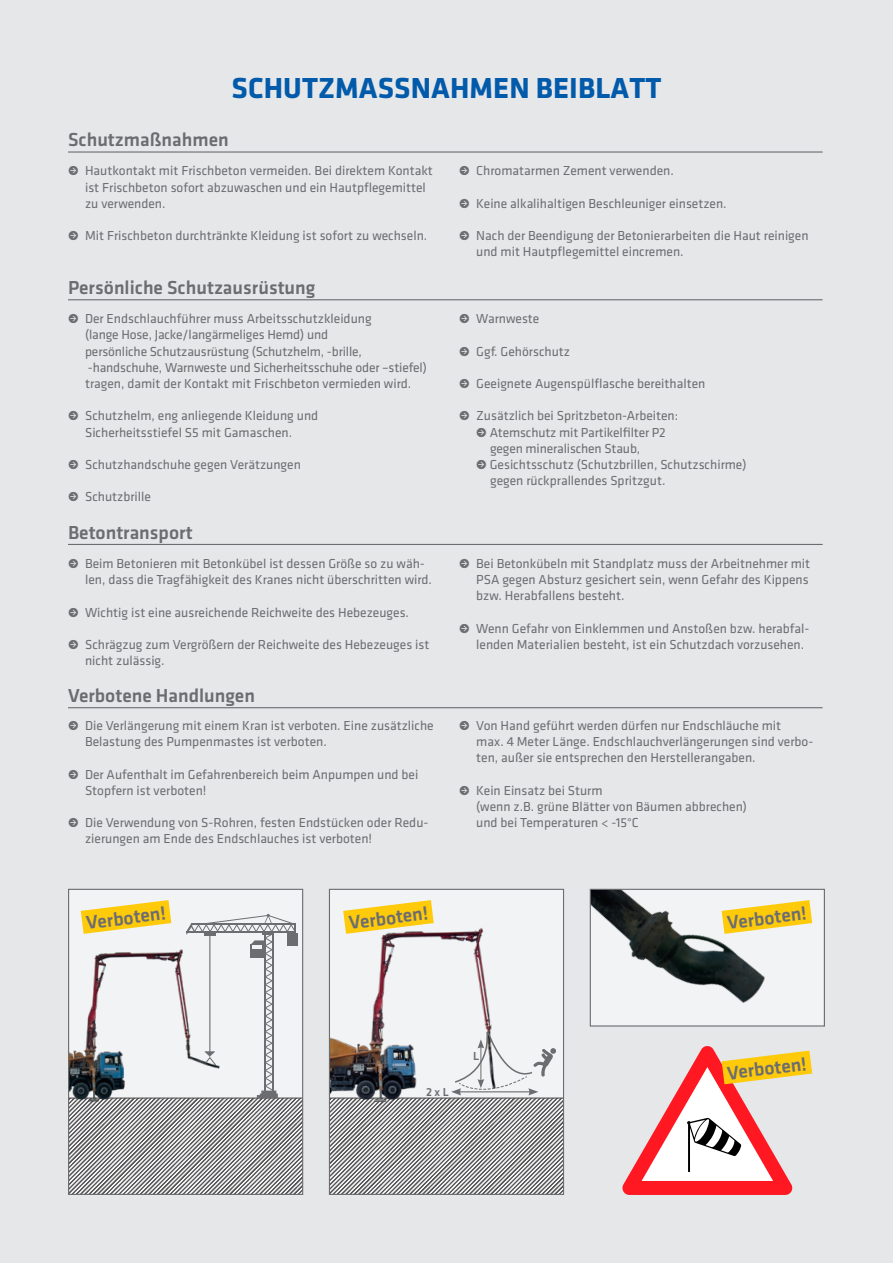
<style>
.page{position:relative;width:893px;height:1263px;background:#e6e7e9}
.page>*{position:absolute;margin:0;border:0;box-sizing:border-box;transform-origin:0 0}
.t1{font:700 30px "Klavika";letter-spacing:.005em;color:#015aaa}
.t2{font:500 19.5px "Klavika";color:#6c6d70}
.t3{font:13.5px/16.2px "Klavika";color:#6c6d70}
.t4{font:500 12px "Klavika";color:#6c6d70}
</style>
<div class="page">
<hr style="left:68px;top:151px;width:755px;height:2px;background:#6c6d70">
<hr style="left:68px;top:299px;width:755px;height:1px;background:#6c6d70">
<hr style="left:68px;top:544px;width:755px;height:1px;background:#6c6d70">
<hr style="left:68px;top:707px;width:755px;height:1px;background:#6c6d70">
<div style="left:69px;top:889px;width:234px;height:305px;background:#f2f3f4"></div>
<div style="left:329px;top:889px;width:234px;height:305px;background:#f2f3f4"></div>
<img style="left:371px;top:928px;width:121px;height:102px">
<img style="left:592px;top:891px;width:231px;height:133px">
<div style="left:590px;top:889px;width:235px;height:137px;border:1px solid #6c6d70"></div>
<svg style="left:329px;top:1030px;width:234px;height:164px"></svg>
<svg style="left:69px;top:900px;width:234px;height:294px"></svg>
<svg style="left:343px;top:900px;width:91px;height:34px"></svg>
<svg style="left:722px;top:900px;width:90px;height:34px"></svg>
<svg style="left:622px;top:1046px;width:190px;height:149px"></svg>
<p class="t1" style="left:232px;top:71px;width:431px">SCHUTZMASSNAHMEN BEIBLATT</p>
<p class="t2" style="left:68px;top:129px;width:162px">Schutzmaßnahmen</p>
<p class="t3" style="left:85px;top:163px;width:349px;text-indent:-17px">• Hautkontakt mit Frischbeton vermeiden. Bei direktem Kontakt ist Frischbeton sofort abzuwaschen und ein Hautpflegemittel zu verwenden.</p>
<p class="t3" style="left:68px;top:228px;width:361px">• Mit Frischbeton durchtränkte Kleidung ist sofort zu wechseln.</p>
<p class="t2" style="left:68px;top:277px;width:249px">Persönliche Schutzausrüstung</p>
<p class="t3" style="left:68px;top:311px;width:305px">• Der Endschlauchführer muss Arbeitsschutzkleidung</p>
<p class="t3" style="left:85px;top:327px;width:245px">(lange Hose, Jacke/langärmeliges Hemd) und</p>
<p class="t3" style="left:85px;top:343px;width:278px">persönliche Schutzausrüstung (Schutzhelm, -brille,</p>
<p class="t3" style="left:85px;top:359px;width:343px">-handschuhe, Warnweste und Sicherheitsschuhe oder –stiefel) tragen, damit der Kontakt mit Frischbeton vermieden wird.</p>
<p class="t3" style="left:68px;top:408px;width:252px">• Schutzhelm, eng anliegende Kleidung und</p>
<p class="t3" style="left:85px;top:424px;width:209px">Sicherheitsstiefel S5 mit Gamaschen.</p>
<p class="t3" style="left:68px;top:457px;width:234px">• Schutzhandschuhe gegen Verätzungen</p>
<p class="t3" style="left:68px;top:489px;width:84px">• Schutzbrille</p>
<p class="t2" style="left:68px;top:521px;width:126px">Betontransport</p>
<p class="t3" style="left:85px;top:556px;width:349px;text-indent:-17px">• Beim Betonieren mit Betonkübel ist dessen Größe so zu wäh&shy;len, dass die Tragfähigkeit des Kranes nicht überschritten wird.</p>
<p class="t3" style="left:68px;top:604px;width:343px">• Wichtig ist eine ausreichende Reichweite des Hebezeuges.</p>
<p class="t3" style="left:85px;top:637px;width:346px;text-indent:-17px">• Schrägzug zum Vergrößern der Reichweite des Hebezeuges ist nicht zulässig.</p>
<p class="t2" style="left:68px;top:685px;width:188px">Verbotene Handlungen</p>
<p class="t3" style="left:85px;top:718px;width:350px;text-indent:-17px">• Die Verlängerung mit einem Kran ist verboten. Eine zusätzliche<br>Belastung des Pumpenmastes ist verboten.</p>
<p class="t3" style="left:85px;top:766px;width:335px;text-indent:-17px">• Der Aufenthalt im Gefahrenbereich beim Anpumpen und bei<br>Stopfern ist verboten!</p>
<p class="t3" style="left:85px;top:815px;width:345px;text-indent:-17px">• Die Verwendung von S-Rohren, festen Endstücken oder Redu&shy;zierungen am Ende des Endschlauches ist verboten!</p>
<p class="t3" style="left:459px;top:163px;width:216px">• Chromatarmen Zement verwenden.</p>
<p class="t3" style="left:459px;top:196px;width:269px">• Keine alkalihaltigen Beschleuniger einsetzen.</p>
<p class="t3" style="left:476px;top:228px;width:334px;text-indent:-17px">• Nach der Beendigung der Betonierarbeiten die Haut reinigen und mit Hautpflegemittel eincremen.</p>
<p class="t3" style="left:459px;top:311px;width:82px">• Warnweste</p>
<p class="t3" style="left:459px;top:343px;width:112px">• Ggf. Gehörschutz</p>
<p class="t3" style="left:459px;top:376px;width:248px">• Geeignete Augenspülflasche bereithalten</p>
<p class="t3" style="left:459px;top:408px;width:221px">• Zusätzlich bei Spritzbeton-Arbeiten:</p>
<p class="t3" style="left:476px;top:424px;width:191px">• Atemschutz mit Partikelfilter P2</p>
<p class="t3" style="left:490px;top:440px;width:152px">gegen mineralischen Staub,</p>
<p class="t3" style="left:476px;top:457px;width:272px">• Gesichtsschutz (Schutzbrillen, Schutzschirme)</p>
<p class="t3" style="left:490px;top:473px;width:177px">gegen rückprallendes Spritzgut.</p>
<p class="t3" style="left:476px;top:556px;width:335px;text-align:justify;text-indent:-17px">• Bei Betonkübeln mit Standplatz muss der Arbeitnehmer mit PSA gegen Absturz gesichert sein, wenn Gefahr des Kippens bzw. Herabfallens besteht.</p>
<p class="t3" style="left:476px;top:620px;width:335px;text-indent:-17px">• Wenn Gefahr von Einklemmen und Anstoßen bzw. herabfal&shy;lenden Materialien besteht, ist ein Schutzdach vorzusehen.</p>
<p class="t3" style="left:459px;top:718px;width:323px">• Von Hand geführt werden dürfen nur Endschläuche mit</p>
<p class="t3" style="left:476px;top:734px;width:339px">max. 4 Meter Länge. Endschlauchverlängerungen sind verbo&shy;ten, außer sie entsprechen den Herstellerangaben.</p>
<p class="t3" style="left:459px;top:782px;width:145px">• Kein Einsatz bei Sturm</p>
<p class="t3" style="left:476px;top:799px;width:272px">(wenn z.B. grüne Blätter von Bäumen abbrechen)</p>
<p class="t3" style="left:476px;top:815px;width:164px">und bei Temperaturen -15°C</p>
<p class="t2" style="left:85px;top:912px;width:81px;rotate:-7deg">Verboten!</p>
<p class="t2" style="left:348px;top:912px;width:81px;rotate:-7deg">Verboten!</p>
<p class="t2" style="left:726px;top:912px;width:81px;rotate:-7deg">Verboten!</p>
<p class="t4" style="left:426px;top:1085px;width:24px">2 x L</p>
<p class="t4" style="left:473px;top:1049px;width:8px">L</p>
<p class="t2" style="left:726px;top:1062px;width:81px;rotate:-7deg">Verboten!</p>
</div>
